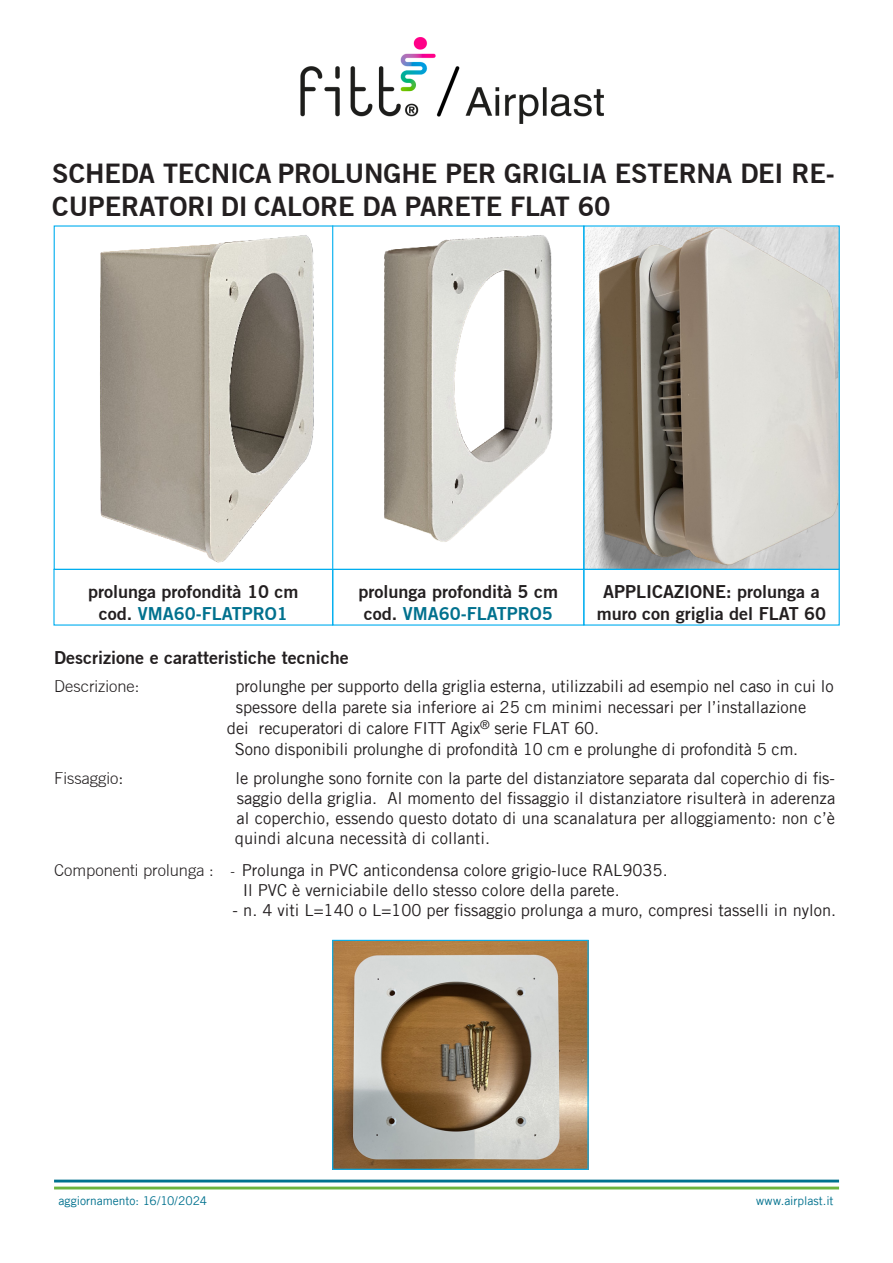
<style>
.page{position:relative;width:893px;height:1263px;background:#fff}
.page>*{position:absolute;margin:0;border:0;box-sizing:border-box;transform-origin:0 0}
.t1{font:700 27px/32.4px "Trade Gothic No.2";letter-spacing:-.005em;color:#231f20}
.t2{font:700 18px/21.6px "Trade Gothic No.2";color:#231f20;text-align:center}
.t3{font:700 18px "Trade Gothic No.2";color:#00718e}
.t4{font:16.5px "Trade Gothic LT";color:#231f20}
.t5{font:300 16.5px "Trade Gothic";color:#231f20}
.t6{font:12px "Trade Gothic LT";color:#00718e}
.s1{color:#231f20}
.s2{font-family:"Trade Gothic LT";font-weight:400}
.s3{font-family:"Trade Gothic";font-weight:300}
.s4{font-size:13.5px}
</style>
<div class="page">
<hr style="left:54px;top:1186px;width:785px;height:3px;background:#6cb43f">
<hr style="left:54px;top:1179px;width:785px;height:3px;background:#00728f">
<img style="left:585px;top:227px;width:253px;height:341px">
<div style="left:583px;top:225px;width:257px;height:345px;border:1px solid #00aeef"></div>
<img style="left:100px;top:228px;width:453px;height:335px">
<hr style="left:332px;top:225px;width:1px;height:344px;background:#00aeef">
<div style="left:53px;top:569px;width:280px;height:57px;border:1px solid #00aeef"></div>
<div style="left:332px;top:569px;width:252px;height:57px;border:1px solid #00aeef"></div>
<div style="left:583px;top:569px;width:257px;height:57px;border:1px solid #00aeef"></div>
<img style="left:334px;top:942px;width:253px;height:226px">
<div style="left:332px;top:940px;width:257px;height:230px;border:1px solid #00aeef"></div>
<img style="left:300px;top:37px;width:304px;height:87px">
<p class="t1" style="left:52px;top:157px;width:784px">SCHEDA TECNICA PROLUNGHE PER GRIGLIA ESTERNA DEI RE-<br>CUPERATORI DI CALORE DA PARETE FLAT 60</p>
<p class="t2" style="left:88px;top:580px;width:212px">prolunga profondità 10 cm</p>
<p class="t3" style="left:99px;top:602px;width:191px"><span class="s1">cod.</span> VMA60-FLATPRO1</p>
<p class="t2" style="left:358px;top:580px;width:201px">prolunga profondità 5 cm</p>
<p class="t3" style="left:364px;top:602px;width:191px"><span class="s1">cod.</span> VMA60-FLATPRO5</p>
<p class="t2" style="left:54px;top:646px;width:296px">Descrizione e caratteristiche tecniche</p>
<p class="t2" style="left:597px;top:580px;width:231px">APPLICAZIONE: prolunga a muro con griglia del FLAT 60</p>
<p class="t5" style="left:54px;top:677px;width:87px">Descrizione:</p>
<p class="t4" style="left:236px;top:677px;width:599px">prolunghe per supporto della griglia esterna, utilizzabili ad esempio nel caso in cui lo</p>
<p class="t4" style="left:236px;top:698px;width:572px">spessore della parete sia inferiore ai 25 cm minimi necessari per l’installazione</p>
<p class="t4" style="left:227px;top:719px;width:374px">dei recuperatori di calore FITT Agix<sup>®</sup> serie FLAT 60.</p>
<p class="t4" style="left:235px;top:740px;width:565px">Sono disponibili prolunghe di profondità 10 cm e prolunghe di profondità 5 cm.</p>
<p class="t5" style="left:54px;top:769px;width:71px">Fissaggio<span class="s2">:</span></p>
<p class="t4" style="left:235px;top:768px;width:601px">le prolunghe sono fornite con la parte del distanziatore separata dal coperchio di fis-</p>
<p class="t4" style="left:237px;top:788px;width:600px">saggio della griglia. Al momento del fissaggio il distanziatore risulterà in aderenza</p>
<p class="t4" style="left:237px;top:808px;width:600px">al coperchio, essendo questo dotato di una scanalatura per alloggiamento: non c’è</p>
<p class="t4" style="left:235px;top:828px;width:257px">quindi alcuna necessità di collanti.</p>
<p class="t4" style="left:54px;top:860px;width:615px"><span class="s3">Componenti prolunga :</span> <span class="s4">-</span> Prolunga in PVC anticondensa colore grigio-luce RAL9035.</p>
<p class="t4" style="left:243px;top:880px;width:379px">Il PVC è verniciabile dello stesso colore della parete.</p>
<p class="t4" style="left:233px;top:900px;width:605px">- n. 4 viti L=140 o L=100 per fissaggio prolunga a muro, compresi tasselli in nylon.</p>
<p class="t6" style="left:58px;top:1193px;width:150px">aggiornamento: 16/10/2024</p>
<p class="t6" style="left:756px;top:1193px;width:79px">www.airplast.it</p>
</div>
